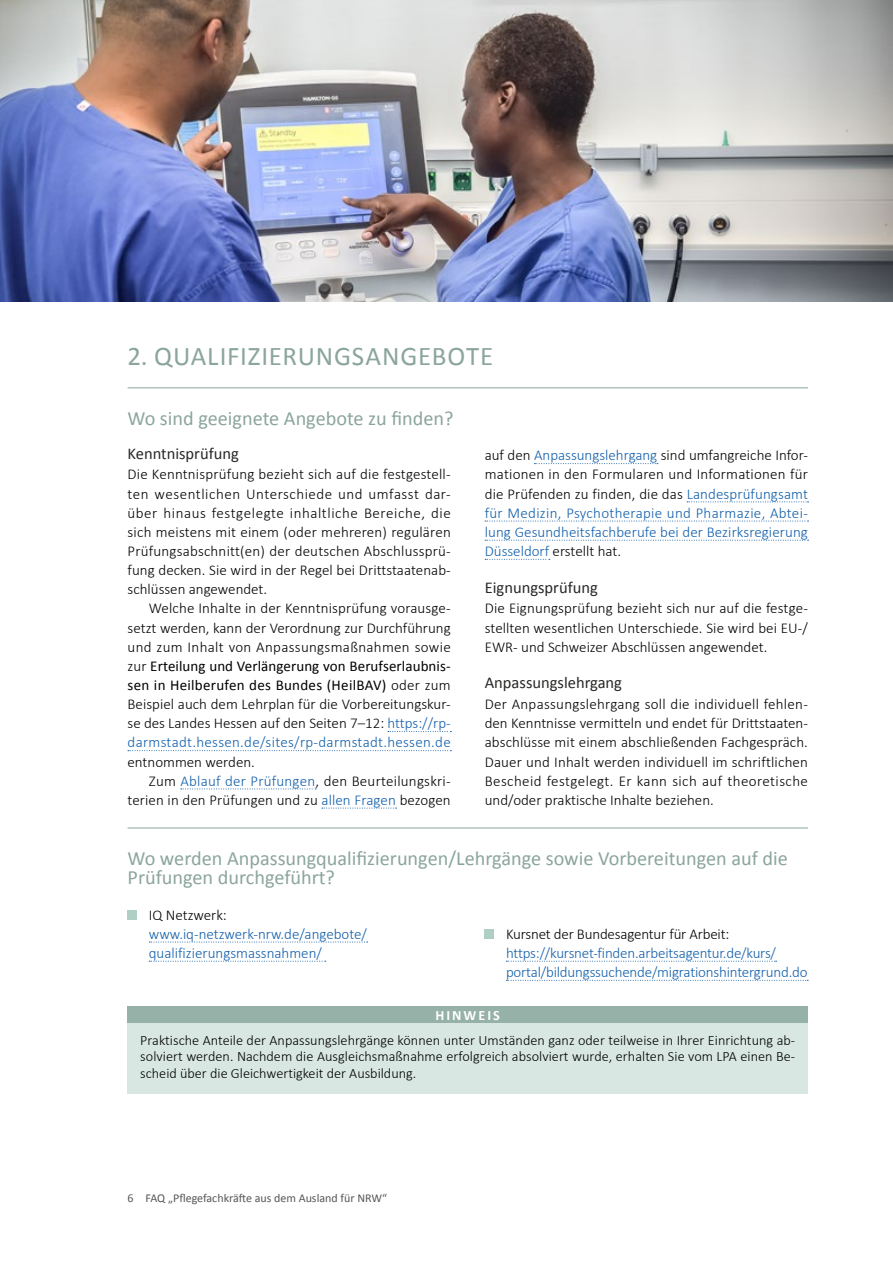
<style>
.page{position:relative;width:893px;height:1263px;background:#fff}
.page>*{position:absolute;margin:0;border:0;box-sizing:border-box;transform-origin:0 0}
._00_FAQ_Head_1{font:27px "Calibri";letter-spacing:.03em;color:#8ba59d}
._00_FAQ_Frage{font:20.25px/19.2px "Calibri";color:#8ba59d}
._00_FAQ_Subhead{font:16.5px "Calibri";color:#272726}
._01-fliesstext_2019{font:300 15px/19.2px "Calibri";color:#000;text-align:justify}
._01-fliesstext_2019-2{font:300 15px/19.2px "Calibri";letter-spacing:-.01em;color:#125fab}
._00_FAQ_WICHTIG_Body{font:300 14.25px/16.5px "Calibri";color:#000;text-align:justify}
._00_FAQ_WICHTIG-Head{font:700 14.25px "Calibri";letter-spacing:.14em;color:#fff}
.t1{font:12px "Calibri";color:#565655}
.s1{font-weight:400}
.s2{color:#125fab}
.s3{color:#000}
</style>
<div class="page">
<img style="left:0;top:0;width:893px;height:302px">
<hr style="left:128px;top:388px;width:680px;height:1px;background:#8ba59d">
<svg style="left:388px;top:731px;width:63px;height:1px"></svg>
<svg style="left:128px;top:750px;width:323px;height:1px"></svg>
<svg style="left:181px;top:788px;width:135px;height:1px"></svg>
<svg style="left:322px;top:808px;width:75px;height:1px"></svg>
<svg style="left:534px;top:463px;width:124px;height:1px"></svg>
<svg style="left:687px;top:501px;width:121px;height:1px"></svg>
<svg style="left:485px;top:521px;width:323px;height:1px"></svg>
<svg style="left:485px;top:540px;width:323px;height:1px"></svg>
<svg style="left:485px;top:559px;width:65px;height:1px"></svg>
<hr style="left:128px;top:828px;width:680px;height:1px;background:#8ba59d">
<svg style="left:149px;top:942px;width:219px;height:1px"></svg>
<svg style="left:149px;top:961px;width:177px;height:1px"></svg>
<div style="left:128px;top:910px;width:9px;height:9px;background:#afcfc4"></div>
<svg style="left:506px;top:961px;width:271px;height:1px"></svg>
<svg style="left:506px;top:980px;width:302px;height:1px"></svg>
<div style="left:485px;top:929px;width:9px;height:10px;background:#afcfc4"></div>
<div style="left:128px;top:1007px;width:680px;height:16px;background:#95b1a8"></div>
<div style="left:128px;top:1023px;width:680px;height:71px;background:#d8e7e2"></div>
<p class="_00_FAQ_Head_1" style="left:128px;top:339px;width:367px">2. QUALIFIZIERUNGSANGEBOTE</p>
<p class="_00_FAQ_Frage" style="left:128px;top:409px;width:327px">Wo sind geeignete Angebote zu finden?</p>
<p class="_00_FAQ_Subhead" style="left:128px;top:443px;width:113px">Kenntnisprüfung</p>
<p class="_01-fliesstext_2019" style="left:128px;top:464px;width:325px">Die Kenntnisprüfung bezieht sich auf die festgestell&shy;ten wesentlichen Unterschiede und umfasst dar&shy;über hinaus festgelegte inhaltliche Bereiche, die sich meistens mit einem (oder mehreren) regulären Prüfungsabschnitt(en) der deutschen Abschlussprü&shy;fung decken. Sie wird in der Regel bei Drittstaatenab&shy;schlüssen angewendet.</p>
<p class="_01-fliesstext_2019" style="left:128px;top:598px;width:325px;text-indent:21px">Welche Inhalte in der Kenntnisprüfung vorausge&shy;setzt werden, kann der Verordnung zur Durchführung und zum Inhalt von Anpassungsmaßnahmen sowie zur <span class="s1">Erteilung und Verlängerung von Berufserlaubnis&shy;sen in Heilberufen des Bundes (HeilBAV)</span> oder zum Beispiel auch dem Lehrplan für die Vorbereitungskur&shy;se des Landes Hessen auf den Seiten 7–12: <span class="s2">https://rp&shy;darmstadt.hessen.de/sites/rp-darmstadt.hessen.de </span>entnommen werden.</p>
<p class="_01-fliesstext_2019" style="left:128px;top:770px;width:325px;text-align:right">Zum <span class="s2">Ablauf der Prüfungen</span>, den Beurteilungskri&shy;terien in den Prüfungen und zu <span class="s2">allen Fragen</span> bezogen</p>
<p class="_01-fliesstext_2019-2" style="left:485px;top:445px;width:325px;text-align:justify"><span class="s3">auf den</span> Anpassungslehrgang <span class="s3">sind umfangreiche Infor&shy;mationen in den Formularen und Informationen für die Prüfenden zu finden, die das</span> Landesprüfungsamt für Medizin, Psychotherapie und Pharmazie, Abtei&shy;lung Gesundheitsfachberufe bei der Bezirksregierung Düsseldorf <span class="s3">erstellt hat.</span></p>
<p class="_00_FAQ_Subhead" style="left:485px;top:577px;width:115px">Eignungsprüfung</p>
<p class="_01-fliesstext_2019" style="left:485px;top:598px;width:325px">Die Eignungsprüfung bezieht sich nur auf die festge&shy;stellten wesentlichen Unterschiede. Sie wird bei EU-/ EWR- und Schweizer Abschlüssen angewendet.</p>
<p class="_00_FAQ_Subhead" style="left:485px;top:672px;width:139px">Anpassungslehrgang</p>
<p class="_01-fliesstext_2019" style="left:485px;top:694px;width:325px">Der Anpassungslehrgang soll die individuell fehlen&shy;den Kenntnisse vermitteln und endet für Drittstaaten&shy;abschlüsse mit einem abschließenden Fachgespräch.<br>Dauer und Inhalt werden individuell im schriftlichen Bescheid festgelegt. Er kann sich auf theoretische und/oder praktische Inhalte beziehen.</p>
<p class="_00_FAQ_Frage" style="left:128px;top:849px;width:662px">Wo werden Anpassungqualifizierungen/Lehrgänge sowie Vorbereitungen auf die<br>Prüfungen durchgeführt?</p>
<p class="_01-fliesstext_2019" style="left:149px;top:904px;width:80px">IQ Netzwerk:</p>
<p class="_01-fliesstext_2019-2" style="left:149px;top:923px;width:220px">www.iq-netzwerk-nrw.de/angebote/ qualifizierungsmassnahmen/</p>
<p class="_01-fliesstext_2019" style="left:506px;top:923px;width:225px">Kursnet der Bundesagentur für Arbeit:</p>
<p class="_01-fliesstext_2019-2" style="left:506px;top:942px;width:303px">https://kursnet-finden.arbeitsagentur.de/kurs/ portal/bildungssuchende/migrationshintergrund.do</p>
<p class="_00_FAQ_WICHTIG-Head" style="left:435px;top:1006px;width:66px">HINWEIS</p>
<p class="_00_FAQ_WICHTIG_Body" style="left:140px;top:1031px;width:656px">Praktische Anteile der Anpassungslehrgänge können unter Umständen ganz oder teilweise in Ihrer Einrichtung ab&shy;solviert werden. Nachdem die Ausgleichsmaßnahme erfolgreich absolviert wurde, erhalten Sie vom LPA einen Be&shy;scheid über die Gleichwertigkeit der Ausbildung.</p>
<p class="t1" style="left:128px;top:1190px;width:261px">6 FAQ „Pflegefachkräfte aus dem Ausland für NRW“</p>
</div>
